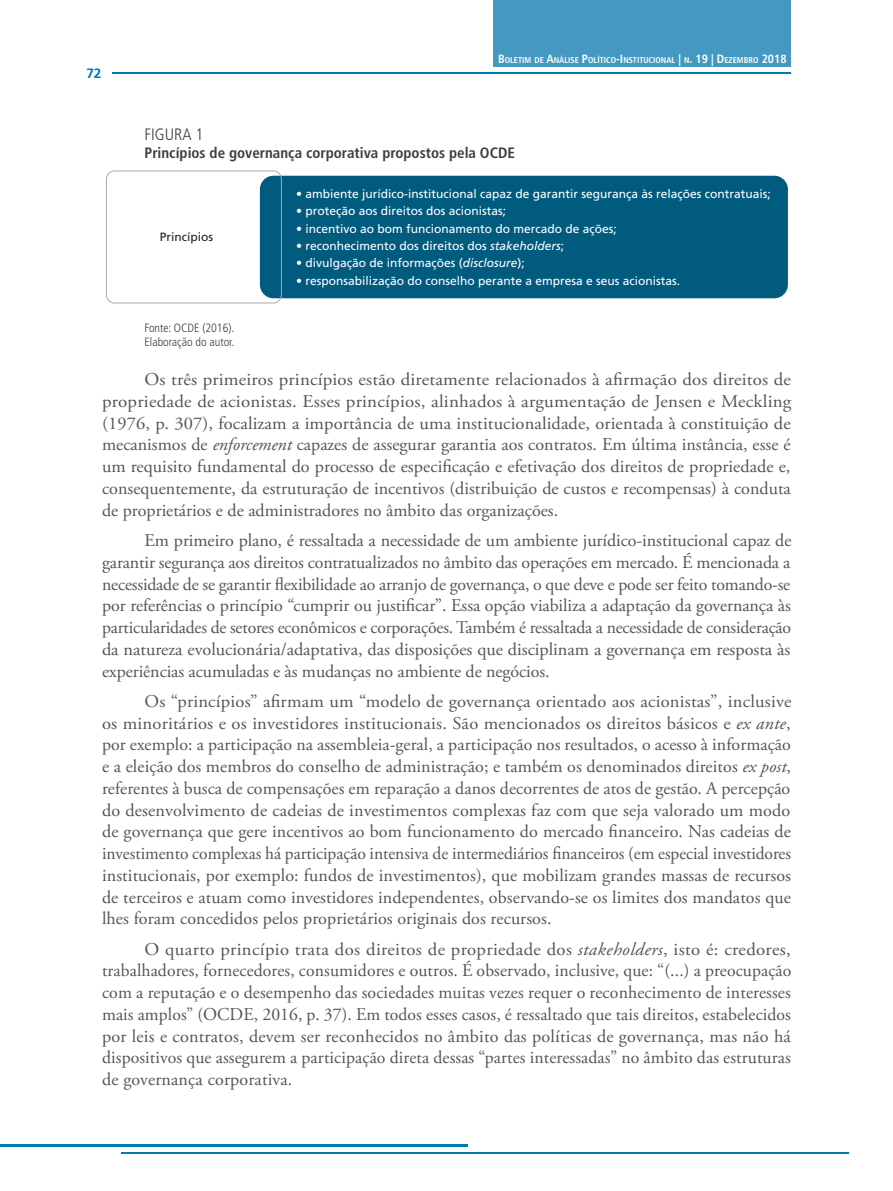
<style>
.page{position:relative;width:893px;height:1191px;background:#fff}
.page>*{position:absolute;margin:0;border:0;box-sizing:border-box;transform-origin:0 0}
.t1{font:18px/21.8px "Adobe Garamond Pro";color:#545557;text-align:justify}
.t2{font:18px/21.8px "Adobe Garamond Pro";color:#545557;text-align:justify;scale:1.04 1}
.t3{font:300 condensed 16.5px "Frutiger LT Pro";color:#3e3e3f}
.t4{font:700 condensed 15px "Frutiger LT Pro";color:#3e3e3f}
.t5{font:700 13.5px "Frutiger LT Pro";color:#007cb0}
.t6{font:12px "Frutiger LT Pro";color:#fff}
.t7{font:300 condensed 12px/14.4px "Frutiger LT Pro";color:#3e3e3f}
.t8{font:12px "Frutiger LT Pro";color:#231f20}
.t9{font:700 condensed 8.4px "Frutiger LT Pro";color:#fff}
.s1{font-size:12px}
.s2{font-style:italic}
</style>
<div class="page">
<hr style="left:112px;top:72px;width:679px;height:2px;background:#007cb0">
<div style="left:494px;top:0;width:297px;height:66px;background:#4498c2"></div>
<hr style="left:0;top:1144px;width:468px;height:2px;background:#007cb0">
<hr style="left:122px;top:1152px;width:727px;height:1px;background:#007cb0">
<div style="left:260px;top:176px;width:528px;height:122px;background:#005b7f;border-radius:14px"></div>
<div style="left:106px;top:171px;width:176px;height:132px;border:1px solid #a8a9ad;border-radius:8px"></div>
<p class="t5" style="left:86px;top:66px;width:17px">72</p>
<p class="t9" style="left:498px;top:56px;width:290px"><span class="s1">B</span>OLETIM DE <span class="s1">A</span>NÁLISE <span class="s1">P</span>OLÍTICO<span class="s1">-I</span> NSTITUCIONAL <span class="s1">|</span> N<span class="s1">. 19 | D</span>EZEMBRO <span class="s1">2018</span></p>
<p class="t3" style="left:145px;top:125px;width:60px">FIGURA 1</p>
<p class="t4" style="left:145px;top:144px;width:372px">Princípios de governança corporativa propostos pela OCDE</p>
<p class="t6" style="left:296px;top:187px;width:476px">• ambiente jurídico-institucional capaz de garantir segurança às relações contratuais;</p>
<p class="t6" style="left:296px;top:204px;width:212px">• proteção aos direitos dos acionistas;</p>
<p class="t6" style="left:296px;top:221px;width:322px">• incentivo ao bom funcionamento do mercado de ações;</p>
<p class="t6" style="left:296px;top:239px;width:270px">• reconhecimento dos direitos dos <span class="s2">stakeholders</span>;</p>
<p class="t6" style="left:296px;top:256px;width:230px">• divulgação de informações (<span class="s2">disclosure</span>);</p>
<p class="t6" style="left:296px;top:274px;width:386px">• responsabilização do conselho perante a empresa e seus acionistas.</p>
<p class="t8" style="left:160px;top:229px;width:55px">Princípios</p>
<p class="t7" style="left:145px;top:321px;width:91px">Fonte: OCDE (2016).<br>Elaboração do autor.</p>
<p class="t2" style="left:102px;top:369px;width:664px;text-indent:43px">Os três primeiros princípios estão diretamente relacionados à afirmação dos direitos de propriedade de acionistas. Esses princípios, alinhados à argumentação de Jensen e Meckling (1976, p. 307), focalizam a importância de uma institucionalidade, orientada à constituição de mecanismos de <span class="s2">enforcement</span> capazes de assegurar garantia aos contratos. Em última instância, esse é um requisito fundamental do processo de especificação e efetivação dos direitos de propriedade e, consequentemente, da estruturação de incentivos (distribuição de custos e recompensas) à conduta de proprietários e de administradores no âmbito das organizações.</p>
<p class="t1" style="left:102px;top:530px;width:691px;text-indent:43px">Em primeiro plano, é ressaltada a necessidade de um ambiente jurídico-institucional capaz de garantir segurança aos direitos contratualizados no âmbito das operações em mercado. É mencionada a necessidade de se garantir flexibilidade ao arranjo de governança, o que deve e pode ser feito tomando-se por referências o princípio “cumprir ou justificar”. Essa opção viabiliza a adaptação da governança às particularidades de setores econômicos e corporações. Também é ressaltada a necessidade de consideração da natureza evolucionária/adaptativa, das disposições que disciplinam a governança em resposta às experiências acumuladas e às mudanças no ambiente de negócios.</p>
<p class="t1" style="left:102px;top:691px;width:691px;text-indent:43px">Os “princípios” afirmam um “modelo de governança orientado aos acionistas”, inclusive os minoritários e os investidores institucionais. São mencionados os direitos básicos e <span class="s2">ex ante</span>, por exemplo: a participação na assembleia-geral, a participação nos resultados, o acesso à informação e a eleição dos membros do conselho de administração; e também os denominados direitos <span class="s2">ex post</span>, referentes à busca de compensações em reparação a danos decorrentes de atos de gestão. A percepção do desenvolvimento de cadeias de investimentos complexas faz com que seja valorado um modo de governança que gere incentivos ao bom funcionamento do mercado financeiro. Nas cadeias de investimento complexas há participação intensiva de intermediários financeiros (em especial investidores institucionais, por exemplo: fundos de investimentos), que mobilizam grandes massas de recursos de terceiros e atuam como investidores independentes, observando-se os limites dos mandatos que lhes foram concedidos pelos proprietários originais dos recursos.</p>
<p class="t2" style="left:102px;top:938px;width:664px;text-indent:43px">O quarto princípio trata dos direitos de propriedade dos <span class="s2">stakeholders</span>, isto é: credores, trabalhadores, fornecedores, consumidores e outros. É observado, inclusive, que: “(...) a preocupação com a reputação e o desempenho das sociedades muitas vezes requer o reconhecimento de interesses mais amplos” (OCDE, 2016, p. 37). Em todos esses casos, é ressaltado que tais direitos, estabelecidos por leis e contratos, devem ser reconhecidos no âmbito das políticas de governança, mas não há dispositivos que assegurem a participação direta dessas “partes interessadas” no âmbito das estruturas de governança corporativa.</p>
</div>
